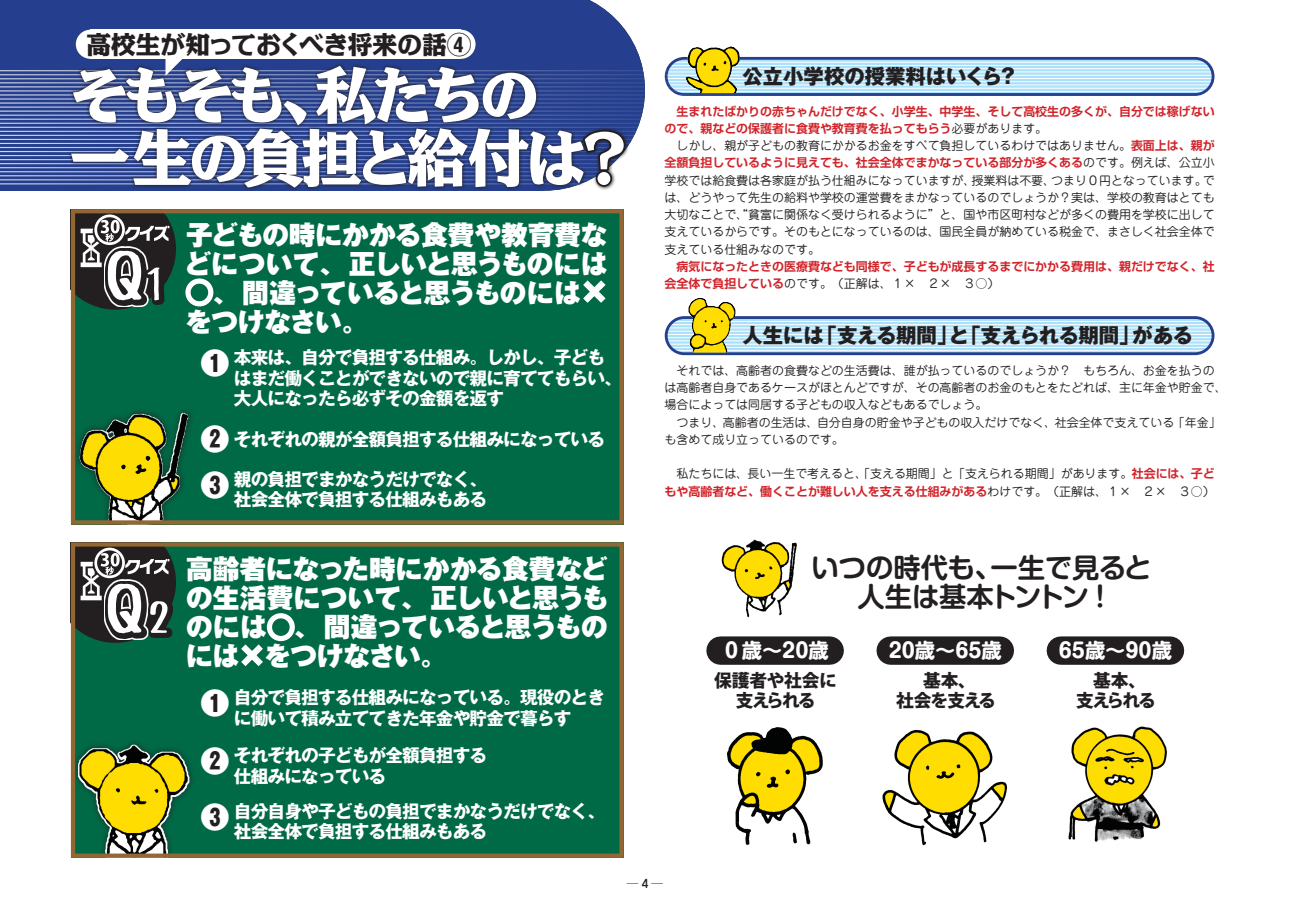
<style>
.page{position:relative;width:1290px;height:911px;background:#fff}
.page>*{position:absolute;margin:0;border:0;box-sizing:border-box;transform-origin:0 0}
.t1{font:63.62px/62.9px "Ro NOW Std MU";letter-spacing:-.115em;color:#fff}
.t2{font:800 29px "Gothic MB101 Pro";color:#fff}
.t3{font:700 27.25px/29.1px "Shin M Go Pro De";color:#231f20;text-align:center}
.t4{font:900 26.75px/29px "Gothic MB101 Pro";letter-spacing:-.01em;color:#fff}
.t5{font:900 26.75px/29px "Gothic MB101 Pro";letter-spacing:-.035em;color:#fff}
.t6{font:800 24.75px "Kakumin Pro";color:#231f20}
.t7{font:800 20.38px "Gothic MB101 Pro";letter-spacing:-.02em;color:#231f20}
.t8{font:800 20.38px "Gothic MB101 Pro";color:#231f20}
.t9{font:700 20.25px "Shin M Go Pro";color:#fff}
.t10{font:700 17.75px/20.4px "Gothic MB101 Pro";letter-spacing:-.05em;color:#fff}
.t11{font:800 17.75px/19.5px "Koz Go Pro";letter-spacing:-.05em;color:#231f20;text-align:center}
.t12{font:800 17.75px/19.5px "Koz Go Pro";letter-spacing:-.03em;color:#231f20;text-align:center}
.t13{font:12px/17.2px "Jun 201 Pro";color:#231f20;text-align:justify}
.t14{font:700 12px/17.2px "Shin Go Pro De";color:#d1232a}
.t15{font:500 11.5px "Jun 34 Pro";color:#231f20}
.s1{font-size:29.12px}
.s2{font-weight:800;font-size:29px}
.s3{font-size:28.25px}
.s4{font-family:"Jun 201 Pro";font-weight:400;color:#231f20}
.s5{font-family:"Shin Go Pro De";font-weight:700;color:#d1232a}
</style>
<div class="page">
<svg style="left:666px;top:58px;width:547px;height:36px;fill:#aae0f9"></svg>
<hr style="left:665px;top:91px;width:549px;height:1px;background:#fff">
<hr style="left:665px;top:88px;width:549px;height:1px;background:#fff">
<hr style="left:665px;top:84px;width:549px;height:1px;background:#fff">
<hr style="left:665px;top:81px;width:549px;height:1px;background:#fff">
<hr style="left:665px;top:78px;width:549px;height:1px;background:#fff">
<hr style="left:665px;top:75px;width:549px;height:1px;background:#fff">
<hr style="left:665px;top:71px;width:549px;height:1px;background:#fff">
<hr style="left:665px;top:68px;width:549px;height:1px;background:#fff">
<hr style="left:665px;top:65px;width:549px;height:1px;background:#fff">
<hr style="left:665px;top:62px;width:549px;height:1px;background:#fff">
<div style="left:665px;top:57px;width:549px;height:39px;border:3px solid #253f8e;border-radius:18px"></div>
<svg style="left:666px;top:317px;width:547px;height:37px;fill:#aae0f9"></svg>
<hr style="left:665px;top:350px;width:549px;height:1px;background:#fff">
<hr style="left:665px;top:347px;width:549px;height:1px;background:#fff">
<hr style="left:665px;top:344px;width:549px;height:1px;background:#fff">
<hr style="left:665px;top:340px;width:549px;height:1px;background:#fff">
<hr style="left:665px;top:337px;width:549px;height:1px;background:#fff">
<hr style="left:665px;top:334px;width:549px;height:1px;background:#fff">
<hr style="left:665px;top:331px;width:549px;height:1px;background:#fff">
<hr style="left:665px;top:327px;width:549px;height:1px;background:#fff">
<hr style="left:665px;top:324px;width:549px;height:1px;background:#fff">
<hr style="left:665px;top:321px;width:549px;height:1px;background:#fff">
<div style="left:665px;top:316px;width:549px;height:39px;border:3px solid #253f8e;border-radius:18px"></div>
<div style="left:0;top:1px;width:543px;height:190px;background:#253f8e"></div>
<hr style="left:0;top:183px;width:717px;height:1px;background:#fff">
<hr style="left:0;top:179px;width:717px;height:1px;background:#fff">
<hr style="left:0;top:175px;width:717px;height:1px;background:#fff">
<hr style="left:0;top:171px;width:717px;height:1px;background:#fff">
<hr style="left:0;top:167px;width:717px;height:1px;background:#fff">
<hr style="left:0;top:163px;width:717px;height:1px;background:#fff">
<hr style="left:0;top:159px;width:717px;height:1px;background:#fff">
<hr style="left:0;top:155px;width:717px;height:1px;background:#fff">
<hr style="left:0;top:151px;width:717px;height:1px;background:#fff">
<hr style="left:0;top:147px;width:717px;height:1px;background:#fff">
<hr style="left:0;top:143px;width:717px;height:1px;background:#fff">
<hr style="left:0;top:139px;width:717px;height:1px;background:#fff">
<hr style="left:0;top:135px;width:717px;height:1px;background:#fff">
<hr style="left:0;top:131px;width:717px;height:1px;background:#fff">
<hr style="left:0;top:127px;width:717px;height:1px;background:#fff">
<hr style="left:0;top:123px;width:717px;height:1px;background:#fff">
<hr style="left:0;top:119px;width:717px;height:1px;background:#fff">
<hr style="left:0;top:115px;width:717px;height:1px;background:#fff">
<hr style="left:0;top:111px;width:717px;height:1px;background:#fff">
<hr style="left:0;top:106px;width:717px;height:2px;background:#fff">
<hr style="left:0;top:102px;width:717px;height:2px;background:#fff">
<hr style="left:0;top:98px;width:717px;height:2px;background:#fff">
<hr style="left:0;top:94px;width:717px;height:2px;background:#fff">
<hr style="left:0;top:90px;width:717px;height:1px;background:#fff">
<hr style="left:0;top:86px;width:717px;height:1px;background:#fff">
<hr style="left:0;top:82px;width:717px;height:1px;background:#fff">
<hr style="left:0;top:78px;width:717px;height:1px;background:#fff">
<hr style="left:0;top:74px;width:717px;height:1px;background:#fff">
<hr style="left:0;top:70px;width:717px;height:1px;background:#fff">
<div style="left:68px;top:62px;width:561px;height:129px;background:#231f20;opacity:.75"></div>
<svg style="left:444px;top:1px;width:201px;height:190px"></svg>
<div style="left:90px;top:30px;width:371px;height:29px;background:#fff"></div>
<div style="left:446px;top:30px;width:29px;height:29px;background:#fff;border-radius:50%"></div>
<div style="left:76px;top:30px;width:29px;height:29px;background:#fff;border-radius:50%"></div>
<svg style="left:165px;top:59px;width:24px;height:17px"></svg>
<div style="left:71px;top:209px;width:553px;height:315px;background:#006a46"></div>
<div style="left:73px;top:406px;width:122px;height:118px;background:#231f20;opacity:.75"></div>
<img style="left:90px;top:413px;width:92px;height:64px">
<div style="left:71px;top:209px;width:553px;height:315px;border:4px solid #936734"></div>
<svg style="left:185px;top:278px;width:29px;height:29px"></svg>
<svg style="left:583px;top:280px;width:23px;height:23px"></svg>
<div style="left:203px;top:351px;width:25px;height:25px;background:#231f20;border-radius:50%"></div>
<div style="left:202px;top:426px;width:25px;height:25px;background:#231f20;border-radius:50%"></div>
<div style="left:203px;top:471px;width:25px;height:25px;background:#231f20;border-radius:50%"></div>
<div style="left:71px;top:542px;width:553px;height:315px;background:#006a46"></div>
<div style="left:71px;top:737px;width:125px;height:120px;background:#231f20;opacity:.75"></div>
<img style="left:78px;top:744px;width:90px;height:108px">
<div style="left:71px;top:542px;width:553px;height:315px;border:4px solid #936734"></div>
<svg style="left:241px;top:613px;width:54px;height:53px"></svg>
<div style="left:203px;top:691px;width:25px;height:25px;background:#231f20;border-radius:50%"></div>
<div style="left:202px;top:748px;width:25px;height:25px;background:#231f20;border-radius:50%"></div>
<div style="left:203px;top:803px;width:25px;height:25px;background:#231f20;border-radius:50%"></div>
<img style="left:684px;top:46px;width:55px;height:47px">
<img style="left:688px;top:298px;width:13px;height:38px">
<img style="left:721px;top:539px;width:76px;height:79px">
<img style="left:727px;top:727px;width:96px;height:118px">
<div style="left:720px;top:636px;width:110px;height:29px;background:#231f20"></div>
<img style="left:882px;top:730px;width:125px;height:116px">
<div style="left:891px;top:636px;width:109px;height:29px;background:#231f20"></div>
<img style="left:1068px;top:726px;width:99px;height:116px">
<div style="left:1061px;top:636px;width:109px;height:29px;background:#231f20"></div>
<svg style="left:71px;top:209px;width:105px;height:101px"></svg>
<svg style="left:71px;top:542px;width:105px;height:101px"></svg>
<h3 class="t6" style="left:86px;top:24px;width:387px">高校生が知っておくべき将来の話④</h3>
<h1 class="t1" style="left:68px;top:66px;width:569px">そもそも、私たちの<br>一生の負担と給付は？</h1>
<h3 class="t4" style="left:185px;top:217px;width:424px">子どもの時にかかる食費や教育費などについて、正しいと思うものには</h3>
<h3 class="t5" style="left:186px;top:275px;width:425px">○、間違っていると思うものには<span class="s1">×</span>をつけなさい。</h3>
<h3 class="t10" style="left:234px;top:345px;width:390px">本来は、自分で負担する仕組み。しかし、子どもはまだ働くことができないので親に育ててもらい、大人になったら必ずその金額を返す</h3>
<h2 class="t2" style="left:201px;top:339px;width:31px">❶</h2>
<h3 class="t10" style="left:201px;top:427px;width:406px"><span class="s2">❷</span> それぞれの親が全額負担する仕組みになっている</h3>
<h3 class="t10" style="left:201px;top:466px;width:288px;text-align:right">親の負担でまかなうだけでなく、<br><sup>❸</sup> 社会全体で負担する仕組みもある</h3>
<h3 class="t4" style="left:186px;top:551px;width:424px;text-align:justify">高齢者になった時にかかる食費などの生活費について、正しいと思うものには○、間違っていると思うものには<span class="s3">×</span>をつけなさい。</h3>
<h3 class="t10" style="left:201px;top:685px;width:406px;text-indent:33px">自分で負担する仕組みになっている。現役のとき<br><sup>❶</sup> に働いて積み立ててきた年金や貯金で暮らす</h3>
<h3 class="t10" style="left:201px;top:743px;width:288px;text-indent:33px">それぞれの子どもが全額負担する<br><sup>❷</sup> 仕組みになっている</h3>
<h3 class="t10" style="left:201px;top:798px;width:406px;text-indent:33px">自分自身や子どもの負担でまかなうだけでなく、<br><sup>❸</sup> 社会全体で負担する仕組みもある</h3>
<h3 class="t8" style="left:742px;top:59px;width:277px">公立小学校の授業料はいくら？</h3>
<p class="t14" style="left:664px;top:101px;width:552px;text-indent:12px">生まれたばかりの赤ちゃんだけでなく、小学生、中学生、そして高校生の多くが、自分では稼げないので、親などの保護者に食費や教育費を払ってもらう<span class="s4">必要があります。</span></p>
<p class="t13" style="left:664px;top:136px;width:552px">　しかし、親が子どもの教育にかかるお金をすべて負担しているわけではありません。<span class="s5">表面上は、親が</span></p>
<p class="t14" style="left:664px;top:153px;width:552px">全額負担しているように見えても、社会全体でまかなっている部分が多くある<span class="s4">のです。例えば、公立小</span></p>
<p class="t13" style="left:664px;top:170px;width:552px">学校では給食費は各家庭が払う仕組みになっていますが、授業料は不要、つまり０円となっています。では、どうやって先生の給料や学校の運営費をまかなっているのでしょうか？実は、学校の教育はとても大切なことで、“貧富に関係なく受けられるように”と、国や市区町村などが多くの費用を学校に出して支えているからです。そのもとになっているのは、国民全員が納めている税金で、まさしく社会全体で支えている仕組みなのです。</p>
<p class="t14" style="left:676px;top:256px;width:540px">病気になったときの医療費なども同様で、子どもが成長するまでにかかる費用は、親だけでなく、社</p>
<p class="t13" style="left:664px;top:274px;width:336px"><span class="s5">会全体で負担している</span>のです。（正解は、１×　２×　３○）</p>
<h3 class="t7" style="left:742px;top:318px;width:452px">人生には「支える期間」と「支えられる期間」がある</h3>
<p class="t13" style="left:664px;top:360px;width:564px;text-align:left">　それでは、高齢者の食費などの生活費は、誰が払っているのでしょうか？　もちろん、お金を払うのは高齢者自身であるケースがほとんどですが、その高齢者のお金のもとをたどれば、主に年金や貯金で、場合によっては同居する子どもの収入などもあるでしょう。<br>　つまり、高齢者の生活は、自分自身の貯金や子どもの収入だけでなく、社会全体で支えている「年金」も含めて成り立っているのです。</p>
<p class="t13" style="left:664px;top:464px;width:552px">　私たちには、長い一生で考えると、「支える期間」と「支えられる期間」があります。<span class="s5">社会には、子ど</span></p>
<p class="t14" style="left:664px;top:481px;width:552px">もや高齢者など、働くことが難しい人を支える仕組みがある<span class="s4">わけです。（正解は、１×　２×　３○）</span></p>
<h3 class="t3" style="left:811px;top:550px;width:341px">いつの時代も、一生で見ると人生は基本トントン！</h3>
<h3 class="t9" style="left:721px;top:634px;width:109px">０歳～20歳</h3>
<h3 class="t12" style="left:714px;top:672px;width:124px">保護者や社会に支えられる</h3>
<h3 class="t9" style="left:889px;top:634px;width:115px">20歳～65歳</h3>
<h3 class="t11" style="left:896px;top:672px;width:101px">基本、<br>社会を支える</h3>
<h3 class="t9" style="left:1059px;top:634px;width:115px">65歳～90歳</h3>
<h3 class="t11" style="left:1076px;top:672px;width:81px">基本、<br>支えられる</h3>
<p class="t15" style="left:627px;top:874px;width:38px">─4─</p>
</div>
